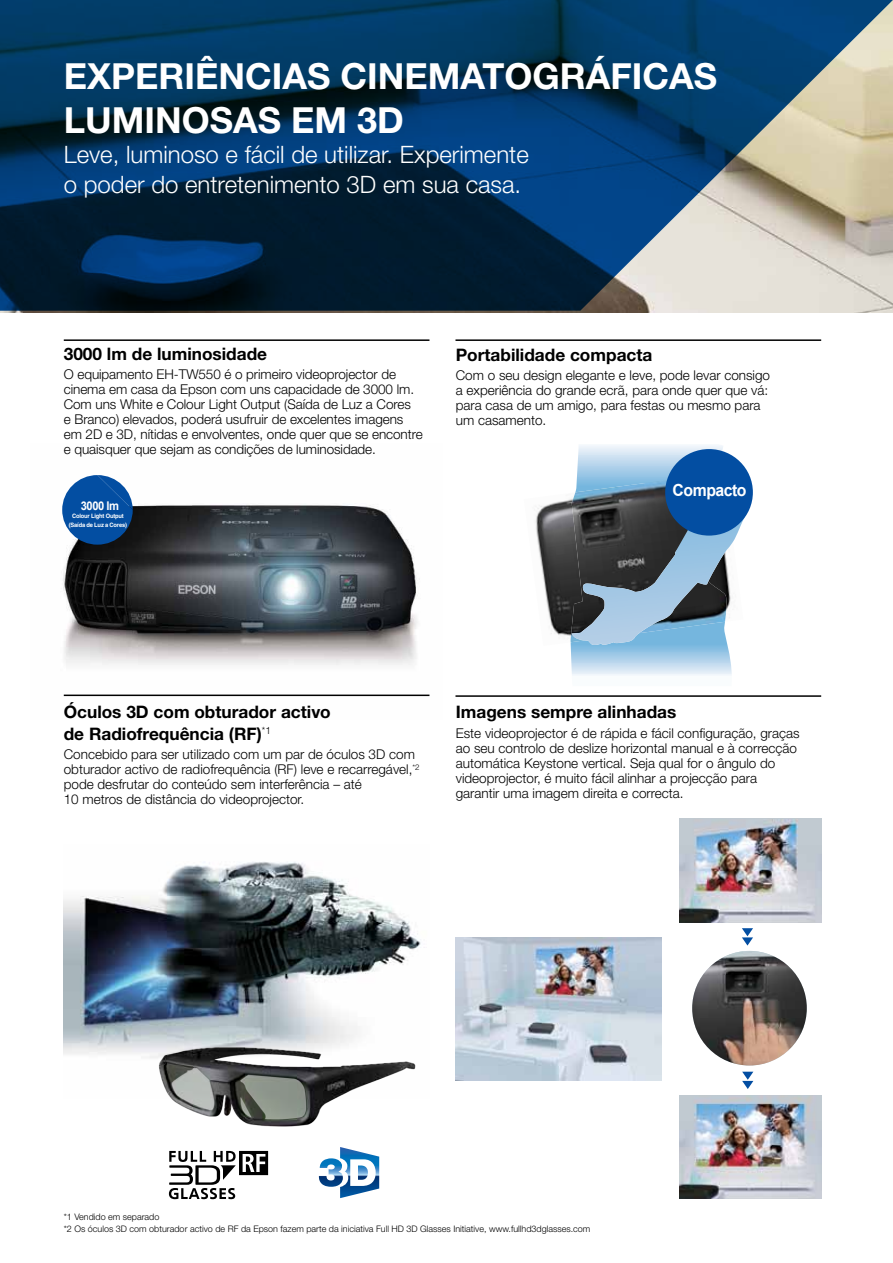
<style>
.page{position:relative;width:893px;height:1263px;background:#fff}
.page>*{position:absolute;margin:0;border:0;box-sizing:border-box;transform-origin:0 0}
.t1{font:700 36px "Helvetica Neue LT Pro";color:#fff}
.t2{font:300 24px/30px "Helvetica Neue LT Std";color:#fff}
.t3{font:700 17.25px/21.6px "Helvetica Neue LT Pro";color:#000}
.t4{font:700 16.65px "Arial";letter-spacing:-.03em;color:#fff;scale:.95 1}
.t5{font:300 13.5px/15px "Helvetica Neue LT Std";color:#000}
.t6{font:700 12px "Arial";letter-spacing:-.04em;color:#fff;scale:.93 1}
.t7{font:300 9px/12px "Helvetica Neue LT Std";color:#000}
.t8{font:700 6px/8.6px "Helvetica";letter-spacing:-.03em;color:#fff;text-align:center;scale:.96 1}
</style>
<div class="page">
<img style="left:63px;top:505px;width:367px;height:192px">
<svg style="left:62px;top:475px;width:71px;height:70px;background:#2b65a6"></svg>
<hr style="left:64px;top:339px;width:365px;height:2px;background:#000">
<hr style="left:455px;top:695px;width:366px;height:2px;background:#000">
<hr style="left:64px;top:694px;width:365px;height:2px;background:#000">
<svg style="left:0;top:0;width:893px;height:311px;background:#264b68"></svg>
<img style="left:64px;top:862px;width:361px;height:192px">
<svg style="left:169px;top:1151px;width:99px;height:48px"></svg>
<img style="left:142px;top:996px;width:283px;height:131px">
<img style="left:456px;top:937px;width:205px;height:144px">
<svg style="left:742px;top:928px;width:11px;height:17px"></svg>
<svg style="left:742px;top:1072px;width:11px;height:17px"></svg>
<img style="left:680px;top:1095px;width:141px;height:104px">
<img style="left:680px;top:819px;width:141px;height:103px">
<img style="left:692px;top:951px;width:115px;height:114px;border-radius:57px">
<img style="left:535px;top:499px;width:36px;height:147px">
<svg style="left:571px;top:445px;width:175px;height:231px;background:#8499a8"></svg>
<div style="left:665px;top:449px;width:88px;height:87px;background:#034ea2;border-radius:50%"></div>
<svg style="left:319px;top:1147px;width:60px;height:51px"></svg>
<hr style="left:455px;top:339px;width:366px;height:2px;background:#000">
<h1 class="t1" style="left:64px;top:54px;width:366px">Experi ências ci nemat</h1>
<h1 class="t1" style="left:504px;top:54px;width:214px">ográficas</h1>
<h1 class="t1" style="left:64px;top:98px;width:23px">lumi</h1>
<h1 class="t1" style="left:155px;top:98px;width:250px">nosas em 3D</h1>
<h2 class="t2" style="left:64px;top:139px;width:467px">Leve, luminoso e fácil de utilizar. Experimente o poder do entretenimento 3D em sua casa.</h2>
<p class="t3" style="left:64px;top:343px;width:205px">3000 lm de luminosidade</p>
<p class="t5" style="left:64px;top:367px;width:360px">O equipamento EH-TW550 é o primeiro videoprojector de cinema em casa da Epson com uns capacidade de 3000 lm.<br>Com uns White e Colour Light Output (Saída de Luz a Cores<br>e Branco) elevados, poderá usufruir de excelentes imagens em 2D e 3D, nítidas e envolventes, onde quer que se encontre e quaisquer que sejam as condições de luminosidade.</p>
<p class="t6" style="left:81px;top:497px;width:43px">3000 lm</p>
<p class="t8" style="left:69px;top:512px;width:62px">Colour Light Output (Saída de Luz a Cores)</p>
<p class="t3" style="left:456px;top:344px;width:198px">Portabilidade compacta</p>
<p class="t5" style="left:456px;top:368px;width:316px">Com o seu design elegante e leve, pode levar consigo a experiência do grande ecrã, para onde quer que vá: para casa de um amigo, para festas ou mesmo para um casamento.</p>
<p class="t4" style="left:673px;top:479px;width:79px">Compacto</p>
<p class="t3" style="left:64px;top:701px;width:269px">Óculos 3D com obturador activo de Radiofrequência (RF)<sup>*1</sup></p>
<p class="t5" style="left:64px;top:747px;width:357px">Concebido para ser utilizado com um par de óculos 3D com obturador activo de radiofrequência (RF) leve e recarregável,<sup>*2 </sup>pode desfrutar do conteúdo sem interferência – até<br>10 metros de distância do videoprojector.</p>
<p class="t3" style="left:456px;top:701px;width:222px">Imagens sempre alinhadas</p>
<p class="t5" style="left:456px;top:725px;width:345px">Este videoprojector é de rápida e fácil configuração, graças ao seu controlo de deslize horizontal manual e à correcção automática Keystone vertical. Seja qual for o ângulo do videoprojector, é muito fácil alinhar a projecção para garantir uma imagem direita e correcta.</p>
<p class="t7" style="left:64px;top:1210px;width:528px">*1 Vendido em separado<br>*2 Os óculos 3D com obturador activo de RF da Epson fazem parte da iniciativa Full HD 3D Glasses Initiative, www.fullhd3dglasses.com</p>
</div>
